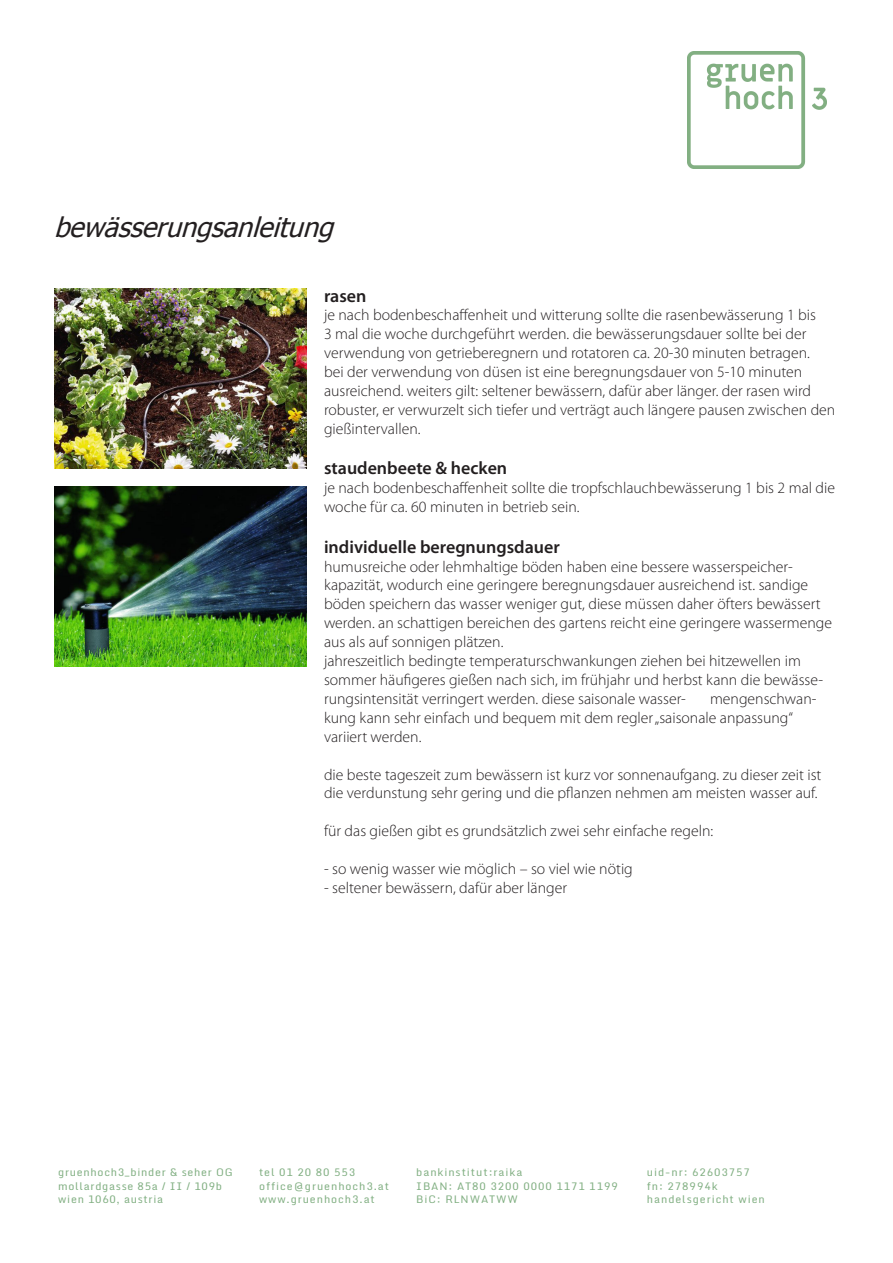
<style>
.page{position:relative;width:893px;height:1263px;background:#fff}
.page>*{position:absolute;margin:0;border:0;box-sizing:border-box;transform-origin:0 0}
.t1{font:italic 27px "Tahoma";color:#231f20}
.t2{font:600 18px "Myriad Pro";color:#231f20}
.t3{font:300 15.75px/18.9px "Myriad Pro";color:#231f20}
.t4{font:10.5px/13.5px "Monda";letter-spacing:.09em;color:#81af82}
.t5{font:10.5px/13.5px "Monda";letter-spacing:.07em;color:#81af82}
</style>
<div class="page">
<img style="left:688px;top:52px;width:138px;height:116px">
<img style="left:54px;top:486px;width:252px;height:180px">
<img style="left:54px;top:288px;width:252px;height:180px">
<h1 class="t1" style="left:54px;top:209px;width:290px">bewässerungsanleitung</h1>
<p class="t2" style="left:324px;top:284px;width:44px">rasen</p>
<p class="t3" style="left:324px;top:306px;width:513px">je nach bodenbeschaffenheit und witterung sollte die rasenbewässerung 1 bis<br>3 mal die woche durchgeführt werden. die bewässerungsdauer sollte bei der verwendung von getrieberegnern und rotatoren ca. 20-30 minuten betragen.<br>bei der verwendung von düsen ist eine beregnungsdauer von 5-10 minuten ausreichend. weiters gilt: seltener bewässern, dafür aber länger. der rasen wird robuster, er verwurzelt sich tiefer und verträgt auch längere pausen zwischen den gießintervallen.</p>
<p class="t2" style="left:324px;top:457px;width:185px">staudenbeete &amp; hecken</p>
<p class="t3" style="left:324px;top:478px;width:513px">je nach bodenbeschaffenheit sollte die tropfschlauchbewässerung 1 bis 2 mal die woche für ca. 60 minuten in betrieb sein.</p>
<p class="t2" style="left:324px;top:535px;width:237px">individuelle beregnungsdauer</p>
<p class="t3" style="left:324px;top:557px;width:510px">humusreiche oder lehmhaltige böden haben eine bessere wasserspeicher&shy;kapazität, wodurch eine geringere beregnungsdauer ausreichend ist. sandige böden speichern das wasser weniger gut, diese müssen daher öfters bewässert werden. an schattigen bereichen des gartens reicht eine geringere wassermenge aus als auf sonnigen plätzen.<br>jahreszeitlich bedingte temperaturschwankungen ziehen bei hitzewellen im sommer häufigeres gießen nach sich, im frühjahr und herbst kann die bewässe&shy;rungsintensität verringert werden. diese saisonale wasser-</p>
<p class="t3" style="left:324px;top:689px;width:494px;text-indent:386px">mengenschwan&shy;kung kann sehr einfach und bequem mit dem regler „saisonale anpassung“ variiert werden.</p>
<p class="t3" style="left:324px;top:765px;width:499px">die beste tageszeit zum bewässern ist kurz vor sonnenaufgang. zu dieser zeit ist die verdunstung sehr gering und die pflanzen nehmen am meisten wasser auf.</p>
<p class="t3" style="left:324px;top:821px;width:391px">für das gießen gibt es grundsätzlich zwei sehr einfache regeln:</p>
<p class="t3" style="left:324px;top:859px;width:310px">- so wenig wasser wie möglich – so viel wie nötig</p>
<p class="t3" style="left:324px;top:878px;width:244px">- seltener bewässern, dafür aber länger</p>
<p class="t5" style="left:58px;top:1166px;width:176px">gruenhoch3_binder &amp; seher OG mollardgasse 85a / II / 109b wien 1060, austria</p>
<p class="t4" style="left:259px;top:1166px;width:132px">tel 01 20 80 553 office@gruenhoch3.at www.gruenhoch3.at</p>
<p class="t4" style="left:416px;top:1166px;width:203px">bankinstitut:raika<br>IBAN: AT80 3200 0000 1171 1199<br>BiC: RLNWATWW</p>
<p class="t4" style="left:647px;top:1166px;width:119px">uid-nr: 62603757 fn: 278994k handelsgericht wien</p>
</div>
